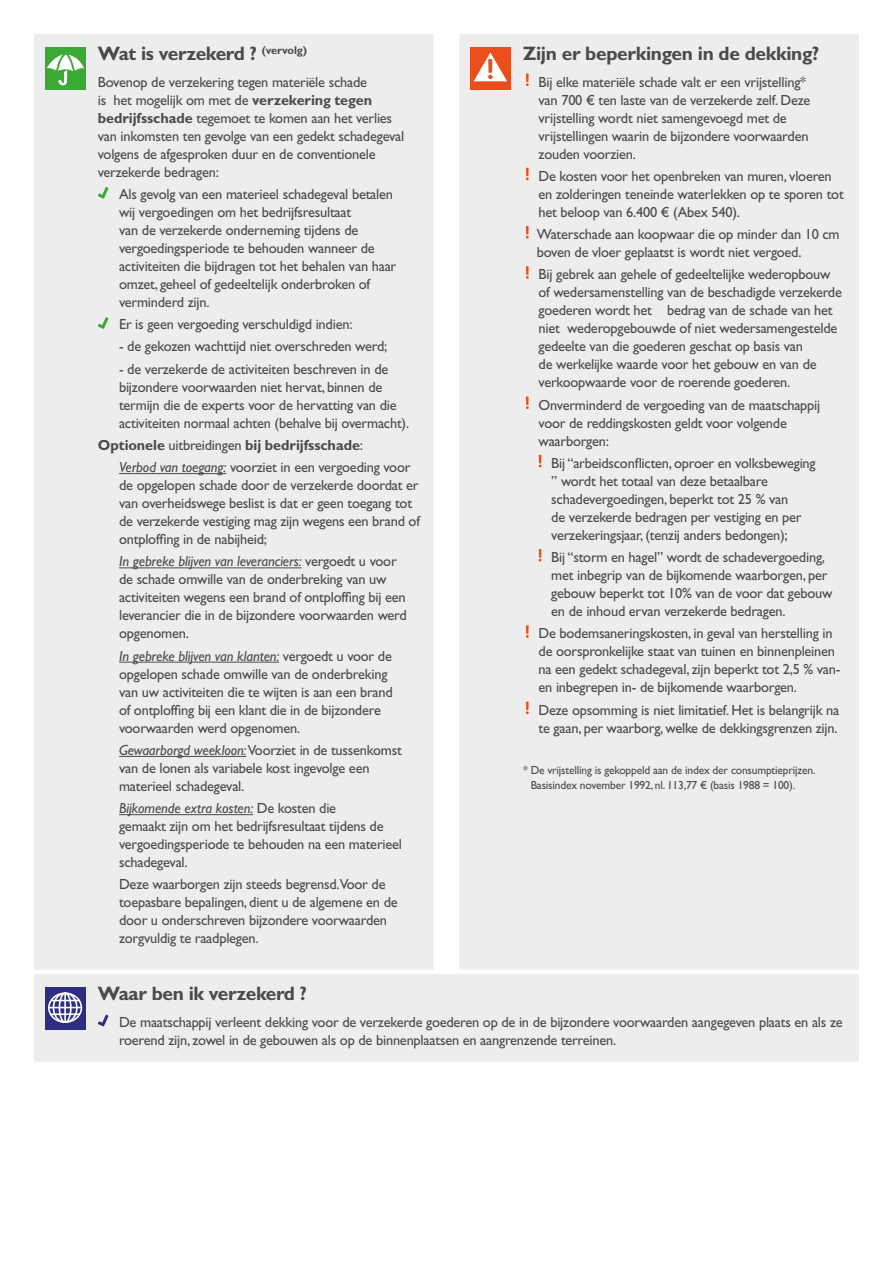
<style>
.page{position:relative;width:893px;height:1263px;background:#fff}
.page>*{position:absolute;margin:0;border:0;box-sizing:border-box;transform-origin:0 0}
.t1{font:700 19.5px "Gill Sans Std";letter-spacing:-.015em;color:#4a4a49}
.t2{font:14.7px/18px "Gill Sans Std";letter-spacing:-.015em;color:#4a4a49}
.t3{font:11.7px/15px "Gill Sans Std";letter-spacing:-.015em;color:#4a4a49}
.s1{font-weight:700}
.s2{font-style:italic}
</style>
<div class="page">
<div style="left:34px;top:34px;width:825px;height:1028px;background:#ededed"></div>
<div style="left:45px;top:47px;width:41px;height:42px;background:#3aaa35"></div>
<svg style="left:47px;top:50px;width:37px;height:35px"></svg>
<hr style="left:119px;top:473px;width:107px;height:1px;background:#4a4a49">
<hr style="left:119px;top:567px;width:182px;height:1px;background:#4a4a49">
<hr style="left:119px;top:662px;width:160px;height:1px;background:#4a4a49">
<hr style="left:119px;top:756px;width:127px;height:1px;background:#4a4a49">
<hr style="left:119px;top:814px;width:134px;height:1px;background:#4a4a49">
<svg style="left:98px;top:187px;width:11px;height:12px"></svg>
<svg style="left:98px;top:317px;width:11px;height:12px"></svg>
<div style="left:470px;top:47px;width:41px;height:42px;background:#e94e1b"></div>
<svg style="left:474px;top:53px;width:33px;height:28px"></svg>
<svg style="left:526px;top:73px;width:3px;height:13px"></svg>
<svg style="left:526px;top:167px;width:3px;height:13px"></svg>
<svg style="left:526px;top:226px;width:3px;height:12px"></svg>
<svg style="left:526px;top:266px;width:3px;height:13px"></svg>
<svg style="left:526px;top:396px;width:3px;height:13px"></svg>
<svg style="left:539px;top:454px;width:2px;height:13px"></svg>
<svg style="left:539px;top:549px;width:2px;height:13px"></svg>
<svg style="left:526px;top:625px;width:3px;height:13px"></svg>
<svg style="left:526px;top:701px;width:3px;height:13px"></svg>
<svg style="left:45px;top:987px;width:41px;height:42px"></svg>
<div style="left:48px;top:992px;width:34px;height:31px;border:2px solid #fff;border-radius:50%"></div>
<div style="left:53px;top:992px;width:25px;height:31px;border:2px solid #fff;border-radius:50%"></div>
<div style="left:59px;top:992px;width:13px;height:31px;border:2px solid #fff;border-radius:50%"></div>
<hr style="left:64px;top:993px;width:2px;height:30px;background:#fff">
<svg style="left:51px;top:1000px;width:29px;height:1px"></svg>
<hr style="left:51px;top:1013px;width:29px;height:2px;background:#fff">
<hr style="left:49px;top:1007px;width:32px;height:1px;background:#fff">
<svg style="left:98px;top:1015px;width:11px;height:11px"></svg>
<h1 class="t1" style="left:98px;top:42px;width:211px">Wat is verzekerd ? <sup>(vervolg)</sup></h1>
<p class="t2" style="left:98px;top:73px;width:308px">Bovenop de verzekering tegen materiële schade<br>is het mogelijk om met de <span class="s1">verzekering tegen bedrijfsschade</span> tegemoet te komen aan het verlies van inkomsten ten gevolge van een gedekt schadegeval volgens de afgesproken duur en de conventionele verzekerde bedragen:</p>
<p class="t2" style="left:119px;top:185px;width:279px">Als gevolg van een materieel schadegeval betalen wij vergoedingen om het bedrijfsresultaat<br>van de verzekerde onderneming tijdens de vergoedingsperiode te behouden wanneer de activiteiten die bijdragen tot het behalen van haar omzet, geheel of gedeeltelijk onderbroken of verminderd zijn.</p>
<p class="t2" style="left:119px;top:315px;width:235px">Er is geen vergoeding verschuldigd indien:</p>
<p class="t2" style="left:119px;top:337px;width:270px">- de gekozen wachttijd niet overschreden werd;</p>
<p class="t2" style="left:119px;top:360px;width:292px">- de verzekerde de activiteiten beschreven in de bijzondere voorwaarden niet hervat, binnen de termijn die de experts voor de hervatting van die activiteiten normaal achten (behalve bij overmacht).</p>
<p class="t2" style="left:119px;top:434px;width:293px;line-height:22.2px;text-indent:-21px"><span class="s1">Optionele</span> uitbreidingen <span class="s1">bij bedrijfsschade</span>:<br><span class="s2">Verbod van toegang:</span> voorziet in een vergoeding voor</p>
<p class="t2" style="left:119px;top:476px;width:302px">de opgelopen schade door de verzekerde doordat er van overheidswege beslist is dat er geen toegang tot de verzekerde vestiging mag zijn wegens een brand of ontploffing in de nabijheid;</p>
<p class="t2" style="left:119px;top:552px;width:289px"><span class="s2">In gebreke blijven van leveranciers:</span> vergoedt u voor de schade omwille van de onderbreking van uw activiteiten wegens een brand of ontploffing bij een leverancier die in de bijzondere voorwaarden werd opgenomen.</p>
<p class="t2" style="left:119px;top:647px;width:275px"><span class="s2">In gebreke blijven van klanten:</span> vergoedt u voor de opgelopen schade omwille van de onderbreking van uw activiteiten die te wijten is aan een brand of ontploffing bij een klant die in de bijzondere voorwaarden werd opgenomen.</p>
<p class="t2" style="left:119px;top:741px;width:284px"><span class="s2">Gewaarborgd weekloon:</span> Voorziet in de tussenkomst van de lonen als variabele kost ingevolge een materieel schadegeval.</p>
<p class="t2" style="left:119px;top:799px;width:284px"><span class="s2">Bijkomende extra kosten:</span> De kosten die<br>gemaakt zijn om het bedrijfsresultaat tijdens de vergoedingsperiode te behouden na een materieel schadegeval.</p>
<p class="t2" style="left:119px;top:875px;width:280px">Deze waarborgen zijn steeds begrensd.Voor de toepasbare bepalingen, dient u de algemene en de door u onderschreven bijzondere voorwaarden zorgvuldig te raadplegen.</p>
<h1 class="t1" style="left:523px;top:42px;width:298px">Zijn er beperkingen in de dekking?</h1>
<p class="t2" style="left:538px;top:73px;width:273px">Bij elke materiële schade valt er een vrijstelling* van 700 € ten laste van de verzekerde zelf. Deze vrijstelling wordt niet samengevoegd met de vrijstellingen waarin de bijzondere voorwaarden zouden voorzien.</p>
<p class="t2" style="left:538px;top:167px;width:307px">De kosten voor het openbreken van muren, vloeren en zolderingen teneinde waterlekken op te sporen tot het beloop van 6.400 € (Abex 540).</p>
<p class="t2" style="left:537px;top:225px;width:304px">Waterschade aan koopwaar die op minder dan 10 cm boven de vloer geplaatst is wordt niet vergoed.</p>
<p class="t2" style="left:538px;top:265px;width:305px">Bij gebrek aan gehele of gedeeltelijke wederopbouw of wedersamenstelling van de beschadigde verzekerde goederen wordt het bedrag van de schade van het niet wederopgebouwde of niet wedersamengestelde gedeelte van die goederen geschat op basis van<br>de werkelijke waarde voor het gebouw en van de verkoopwaarde voor de roerende goederen.</p>
<p class="t2" style="left:538px;top:396px;width:283px">Onverminderd de vergoeding van de maatschappij voor de reddingskosten geldt voor volgende waarborgen:</p>
<p class="t2" style="left:551px;top:454px;width:266px">Bij “arbeidsconflicten, oproer en volksbeweging ” wordt het totaal van deze betaalbare schadevergoedingen, beperkt tot 25 % van<br>de verzekerde bedragen per vestiging en per verzekeringsjaar, (tenzij anders bedongen);</p>
<p class="t2" style="left:551px;top:548px;width:283px">Bij “storm en hagel” wordt de schadevergoeding, met inbegrip van de bijkomende waarborgen, per gebouw beperkt tot 10% van de voor dat gebouw en de inhoud ervan verzekerde bedragen.</p>
<p class="t2" style="left:538px;top:624px;width:303px">De bodemsaneringskosten, in geval van herstelling in de oorspronkelijke staat van tuinen en binnenpleinen na een gedekt schadegeval, zijn beperkt tot 2,5 % van&shy;en inbegrepen in- de bijkomende waarborgen.</p>
<p class="t2" style="left:538px;top:701px;width:302px">Deze opsomming is niet limitatief. Het is belangrijk na te gaan, per waarborg, welke de dekkingsgrenzen zijn.</p>
<p class="t3" style="left:531px;top:763px;width:286px;text-indent:-8px">* De vrijstelling is gekoppeld aan de index der consumptieprijzen.<br>Basisindex november 1992, nl. 113,77 € (basis 1988 = 100).</p>
<h1 class="t1" style="left:98px;top:982px;width:211px">Waar ben ik verzekerd ?</h1>
<p class="t2" style="left:119px;top:1013px;width:725px">De maatschappij verleent dekking voor de verzekerde goederen op de in de bijzondere voorwaarden aangegeven plaats en als ze roerend zijn, zowel in de gebouwen als op de binnenplaatsen en aangrenzende terreinen.</p>
</div>
